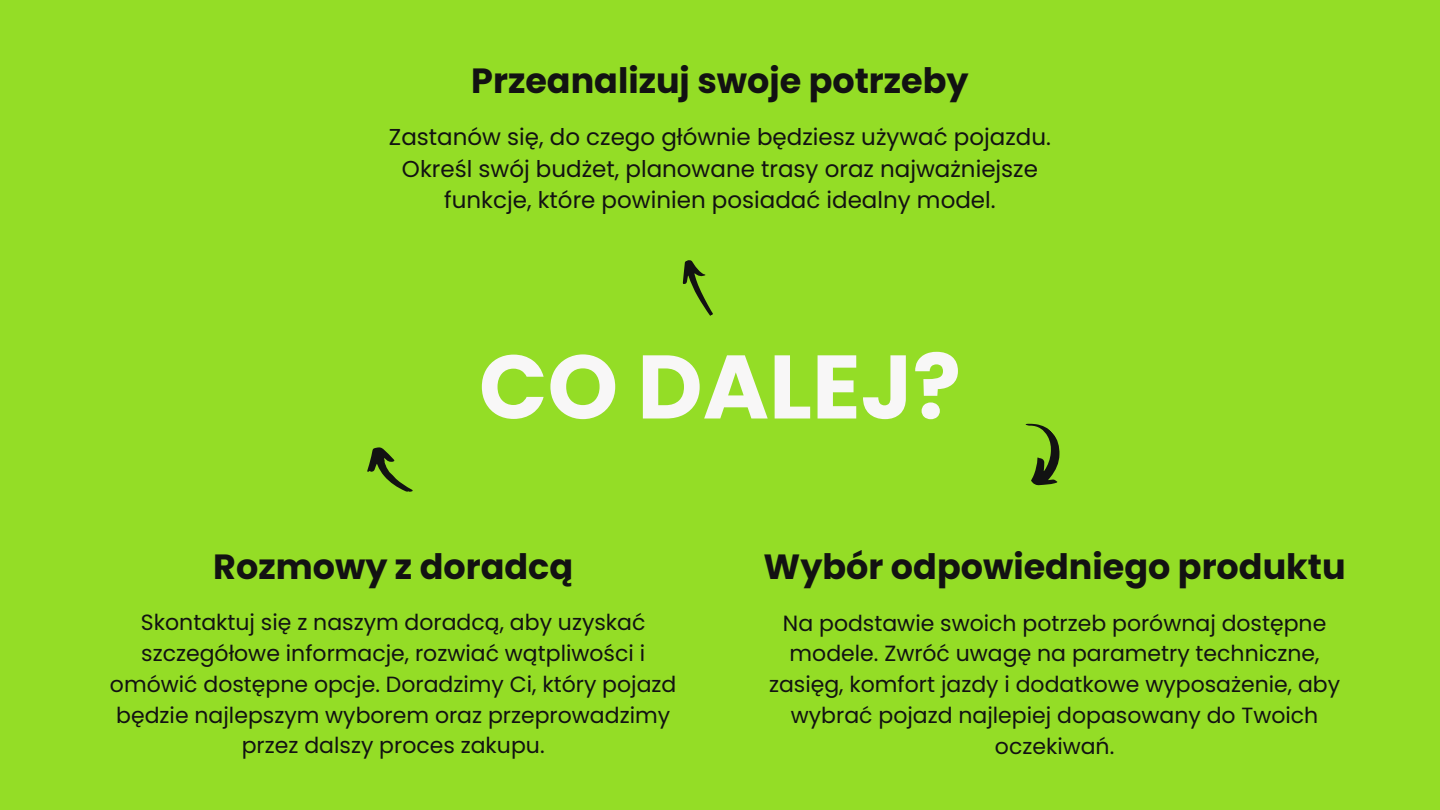
<style>
.page{position:relative;width:1440px;height:810px;background:#94dd26}
.page>*{position:absolute;margin:0;border:0;box-sizing:border-box;transform-origin:0 0}
.t1{font:700 90px "Poppins";color:#f8f7f7}
.t2{font:700 35px "Poppins";color:#121212}
.t3{font:23px/31.5px "Poppins";color:#121212;text-align:center}
.t4{font:22px/30.8px "Poppins";color:#121212;text-align:center}
</style>
<div class="page">
<svg style="left:682px;top:260px;width:31px;height:56px"></svg>
<svg style="left:1025px;top:423px;width:35px;height:63px"></svg>
<svg style="left:367px;top:447px;width:46px;height:45px"></svg>
<p class="t2" style="left:471px;top:56px;width:499px">Przeanalizuj swoje potrzeby</p>
<p class="t3" style="left:389px;top:122px;width:664px">Zastanów się, do czego głównie będziesz używać pojazdu.<br>Określ swój budżet, planowane trasy oraz najważniejsze funkcje, które powinien posiadać idealny model.</p>
<h2 class="t1" style="left:479px;top:324px;width:484px">CO DALEJ?</h2>
<h2 class="t2" style="left:213px;top:542px;width:361px">Rozmowy z doradcą</h2>
<p class="t4" style="left:110px;top:607px;width:568px">Skontaktuj się z naszym doradcą, aby uzyskać szczegółowe informacje, rozwiać wątpliwości i omówić dostępne opcje. Doradzimy Ci, który pojazd będzie najlepszym wyborem oraz przeprowadzimy przez dalszy proces zakupu.</p>
<p class="t2" style="left:764px;top:542px;width:584px">Wybór odpowiedniego produktu</p>
<h1 class="t4" style="left:769px;top:608px;width:573px">Na podstawie swoich potrzeb porównaj dostępne modele. Zwróć uwagę na parametry techniczne, zasięg, komfort jazdy i dodatkowe wyposażenie, aby wybrać pojazd najlepiej dopasowany do Twoich oczekiwań.</h1>
</div>
